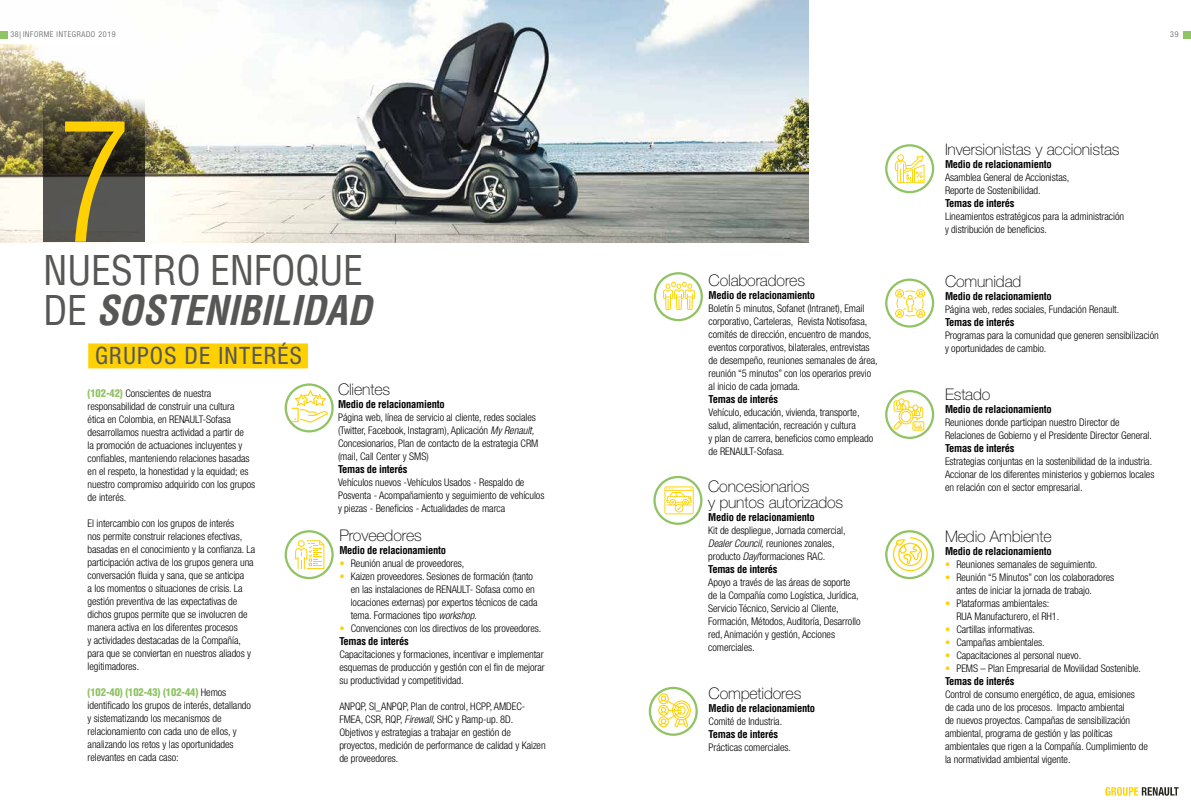
<style>
.page{position:relative;width:1191px;height:808px;background:#fff}
.page>*{position:absolute;margin:0;border:0;box-sizing:border-box;transform-origin:0 0}
.t1{font:300 condensed 164.7px "Helvetica LT Std";color:#ffd103}
.t2{font:condensed 40px/40px "Helvetica LT Std";letter-spacing:-.01em;color:#575756}
.t3{font:condensed 24px "Helvetica Neue LT Std";letter-spacing:.05em;color:#575756}
.t4{font:100 16px/16px "Helvetica Neue LT Std";letter-spacing:-.01em;color:#000}
.t5{font:300 condensed 10.5px/13px "Helvetica Neue LT Std";letter-spacing:-.005em;color:#000}
.t6{font:700 condensed 10.5px "Helvetica LT Std";letter-spacing:-.025em;color:#000}
.t7{font:900 condensed 10.5px "Helvetica LT Std";letter-spacing:-.005em;color:#90c364}
.t8{font:300 condensed 8px "Helvetica Neue LT Std";letter-spacing:.075em;color:#575756}
.s1{font-weight:700;font-style:italic}
.s2{font-family:"Helvetica LT Std";font-weight:900;color:#90c364}
.s3{font-family:"Helvetica Neue LT Std";font-weight:300;color:#000}
.s4{font-style:italic}
.s5{color:#ffd100}
</style>
<div class="page">
<div style="left:1183px;top:31px;width:8px;height:8px;background:#90c364"></div>
<svg style="left:1105px;top:787px;width:73px;height:9px"></svg>
<img style="left:0;top:0;width:808px;height:242px">
<div style="left:0;top:27px;width:120px;height:16px;background:#fff"></div>
<div style="left:0;top:31px;width:7px;height:8px;background:#90c364"></div>
<svg style="left:43px;top:96px;width:102px;height:146px;background:#514e41"></svg>
<div style="left:88px;top:343px;width:220px;height:25px;background:#ffd103"></div>
<svg style="left:292px;top:390px;width:36px;height:32px"></svg>
<div style="left:285px;top:383px;width:49px;height:49px;border:2px solid #90c364;border-radius:50%"></div>
<div style="left:654px;top:272px;width:49px;height:49px;border:2px solid #90c364;border-radius:50%"></div>
<div style="left:885px;top:144px;width:49px;height:49px;border:2px solid #90c364;border-radius:50%"></div>
<div style="left:649px;top:687px;width:49px;height:49px;border:2px solid #90c364;border-radius:50%"></div>
<div style="left:885px;top:279px;width:49px;height:49px;border:2px solid #90c364;border-radius:50%"></div>
<div style="left:885px;top:390px;width:49px;height:49px;border:2px solid #90c364;border-radius:50%"></div>
<div style="left:885px;top:530px;width:49px;height:49px;border:2px solid #90c364;border-radius:50%"></div>
<div style="left:285px;top:530px;width:49px;height:49px;border:2px solid #90c364;border-radius:50%"></div>
<div style="left:653px;top:476px;width:49px;height:49px;border:2px solid #90c364;border-radius:50%"></div>
<svg style="left:664px;top:486px;width:29px;height:28px"></svg>
<svg style="left:663px;top:282px;width:32px;height:28px"></svg>
<svg style="left:295px;top:540px;width:29px;height:29px"></svg>
<svg style="left:893px;top:398px;width:31px;height:33px"></svg>
<svg style="left:895px;top:154px;width:29px;height:29px"></svg>
<svg style="left:658px;top:693px;width:33px;height:34px"></svg>
<svg style="left:895px;top:289px;width:30px;height:29px"></svg>
<svg style="left:893px;top:537px;width:34px;height:34px"></svg>
<p class="t8" style="left:10px;top:30px;width:107px">38 INFORME INTEGRADO 2019</p>
<p class="t8" style="left:1170px;top:30px;width:10px">39</p>
<h1 class="t1" style="left:57px;top:79px;width:75px">7</h1>
<h2 class="t2" style="left:43px;top:250px;width:330px">NUESTRO ENFOQUE<br>DE <span class="s1">SOSTENIBILIDAD</span></h2>
<h3 class="t3" style="left:95px;top:342px;width:208px">GRUPOS DE INTERÉS</h3>
<p class="t5" style="left:88px;top:387px;width:169px"><span class="s2">(102-42)</span> Conscientes de nuestra responsabilidad de construir una cultura<br>ética en Colombia, en RENAULT-Sofasa desarrollamos nuestra actividad a partir de<br>la promoción de actuaciones incluyentes y confiables, manteniendo relaciones basadas en el respeto, la honestidad y la equidad; es nuestro compromiso adquirido con los grupos de interés.</p>
<p class="t5" style="left:88px;top:517px;width:169px">El intercambio con los grupos de interés<br>nos permite construir relaciones efectivas, basadas en el conocimiento y la confianza. La participación activa de los grupos genera una conversación fluida y sana, que se anticipa<br>a los momentos o situaciones de crisis. La gestión preventiva de las expectativas de dichos grupos permite que se involucren de manera activa en los diferentes procesos<br>y actividades destacadas de la Compañía, para que se conviertan en nuestros aliados y legitimadores.</p>
<p class="t7" style="left:88px;top:685px;width:140px">(102-40) (102-43) (102-44) <span class="s3">Hemos</span></p>
<p class="t5" style="left:88px;top:699px;width:165px">identificado los grupos de interés, detallando y sistematizando los mecanismos de relacionamiento con cada uno de ellos, y analizando los retos y las oportunidades relevantes en cada caso:</p>
<h3 class="t4" style="left:338px;top:381px;width:54px">Clientes</h3>
<p class="t6" style="left:338px;top:397px;width:108px">Medio de relacionamiento</p>
<p class="t5" style="left:338px;top:411px;width:202px">Página web, línea de servicio al cliente, redes sociales (Twitter, Facebook, Instagram), Aplicación <span class="s4">My Renault, </span>Concesionarios, Plan de contacto de la estrategia CRM (mail, Call Center y SMS)</p>
<p class="t6" style="left:338px;top:462px;width:71px">Temas de interés</p>
<p class="t5" style="left:338px;top:476px;width:208px">Vehículos nuevos -Vehículos Usados - Respaldo de<br>Posventa - Acompañamiento y seguimiento de vehículos y piezas - Beneficios - Actualidades de marca</p>
<h3 class="t4" style="left:339px;top:528px;width:84px">Proveedores</h3>
<p class="t6" style="left:339px;top:544px;width:108px">Medio de relacionamiento</p>
<p class="t5" style="left:339px;top:557px;width:126px"><span class="s5">•</span> Reunión anual de proveedores,</p>
<p class="t5" style="left:351px;top:570px;width:188px;text-indent:-11px"><span class="s5">•</span> Kaizen proveedores. Sesiones de formación (tanto en las instalaciones de RENAULT- Sofasa como en locaciones externas) por expertos técnicos de cada tema. Formaciones tipo <span class="s4">workshop.</span></p>
<p class="t5" style="left:339px;top:622px;width:204px"><span class="s5">•</span> Convenciones con los directivos de los proveedores.</p>
<p class="t6" style="left:339px;top:635px;width:71px">Temas de interés</p>
<p class="t5" style="left:339px;top:648px;width:207px;text-align:justify">Capacitaciones y formaciones, incentivar e implementar esquemas de producción y gestión con el fin de mejorar su productividad y competitividad.</p>
<p class="t5" style="left:339px;top:700px;width:208px">ANPQP, SI_ANPQP, Plan de control, HCPP, AMDEC-FMEA, CSR, RQP, <span class="s4">Firewall</span>, SHC y Ramp-up. 8D.<br>Objetivos y estrategias a trabajar en gestión de proyectos, medición de performance de calidad y Kaizen de proveedores.</p>
<h3 class="t4" style="left:708px;top:272px;width:98px">Colaboradores</h3>
<p class="t6" style="left:708px;top:289px;width:108px">Medio de relacionamiento</p>
<p class="t5" style="left:708px;top:302px;width:171px">Boletín 5 minutos, Sofanet (Intranet), Email corporativo, Carteleras, Revista Notisofasa, comités de dirección, encuentro de mandos, eventos corporativos, bilaterales, entrevistas de desempeño, reuniones semanales de área, reunión “5 minutos” con los operarios previo al inicio de cada jornada.</p>
<p class="t6" style="left:708px;top:393px;width:71px">Temas de interés</p>
<p class="t5" style="left:708px;top:406px;width:166px">Vehículo, educación, vivienda, transporte, salud, alimentación, recreación y cultura<br>y plan de carrera, beneficios como empleado de RENAULT-Sofasa.</p>
<h3 class="t4" style="left:708px;top:478px;width:137px">Concesionarios<br>y puntos autorizados</h3>
<p class="t6" style="left:708px;top:510px;width:108px">Medio de relacionamiento</p>
<p class="t5" style="left:708px;top:523px;width:139px">Kit de despliegue, Jornada comercial,<br><span class="s4">Dealer Council,</span> reuniones zonales, producto <span class="s4">Day</span>/formaciones RAC.</p>
<p class="t6" style="left:708px;top:562px;width:71px">Temas de interés</p>
<p class="t5" style="left:708px;top:575px;width:154px">Apoyo a través de las áreas de soporte de la Compañía como Logística, Jurídica, Servicio Técnico, Servicio al Cliente, Formación, Métodos, Auditoría, Desarrollo red, Animación y gestión, Acciones comerciales.</p>
<h3 class="t4" style="left:708px;top:686px;width:94px">Competidores</h3>
<p class="t6" style="left:708px;top:702px;width:108px">Medio de relacionamiento</p>
<p class="t5" style="left:708px;top:715px;width:75px">Comité de Industria.</p>
<p class="t6" style="left:708px;top:728px;width:71px">Temas de interés</p>
<p class="t5" style="left:708px;top:741px;width:84px">Prácticas comerciales.</p>
<h3 class="t4" style="left:945px;top:141px;width:176px">Inversionistas y accionistas</h3>
<p class="t6" style="left:945px;top:158px;width:108px">Medio de relacionamiento</p>
<p class="t5" style="left:945px;top:171px;width:126px">Asamblea General de Accionistas,<br>Reporte de Sostenibilidad.</p>
<p class="t6" style="left:945px;top:197px;width:71px">Temas de interés</p>
<p class="t5" style="left:945px;top:210px;width:181px">Lineamientos estratégicos para la administración y distribución de beneficios.</p>
<h3 class="t4" style="left:945px;top:274px;width:78px">Comunidad</h3>
<p class="t6" style="left:945px;top:290px;width:108px">Medio de relacionamiento</p>
<p class="t5" style="left:945px;top:303px;width:176px">Página web, redes sociales, Fundación Renault.</p>
<p class="t6" style="left:945px;top:316px;width:71px">Temas de interés</p>
<p class="t5" style="left:945px;top:329px;width:215px">Programas para la comunidad que generen sensibilización y oportunidades de cambio.</p>
<h3 class="t4" style="left:945px;top:386px;width:47px">Estado</h3>
<p class="t6" style="left:945px;top:403px;width:108px">Medio de relacionamiento</p>
<p class="t5" style="left:945px;top:416px;width:208px">Reuniones donde participan nuestro Director de<br>Relaciones de Gobierno y el Presidente Director General.</p>
<p class="t6" style="left:945px;top:442px;width:71px">Temas de interés</p>
<p class="t5" style="left:945px;top:455px;width:211px">Estrategias conjuntas en la sostenibilidad de la industria.<br>Accionar de los diferentes ministerios y gobiernos locales en relación con el sector empresarial.</p>
<h3 class="t4" style="left:945px;top:528px;width:108px">Medio Ambiente</h3>
<p class="t6" style="left:945px;top:544px;width:108px">Medio de relacionamiento</p>
<p class="t5" style="left:945px;top:557px;width:154px"><span class="s5">•</span> Reuniones semanales de seguimiento.</p>
<p class="t5" style="left:956px;top:570px;width:160px;text-indent:-11px"><span class="s5">•</span> Reunión “5 Minutos” con los colaboradores antes de iniciar la jornada de trabajo.</p>
<p class="t5" style="left:956px;top:596px;width:105px;text-indent:-11px"><span class="s5">•</span> Plataformas ambientales:<br>RUA Manufacturero, el RH1.</p>
<p class="t5" style="left:945px;top:622px;width:92px"><span class="s5">•</span> Cartillas informativas.</p>
<p class="t5" style="left:945px;top:635px;width:101px"><span class="s5">•</span> Campañas ambientales.</p>
<p class="t5" style="left:945px;top:648px;width:138px"><span class="s5">•</span> Capacitaciones al personal nuevo.</p>
<p class="t5" style="left:945px;top:661px;width:198px"><span class="s5">•</span> PEMS – Plan Empresarial de Movilidad Sostenible.</p>
<p class="t6" style="left:945px;top:674px;width:71px">Temas de interés</p>
<p class="t5" style="left:945px;top:687px;width:204px">Control de consumo energético, de agua, emisiones<br>de cada uno de los procesos. Impacto ambiental<br>de nuevos proyectos. Campañas de sensibilización ambiental, programa de gestión y las políticas ambientales que rigen a la Compañía. Cumplimiento de la normatividad ambiental vigente.</p>
</div>
